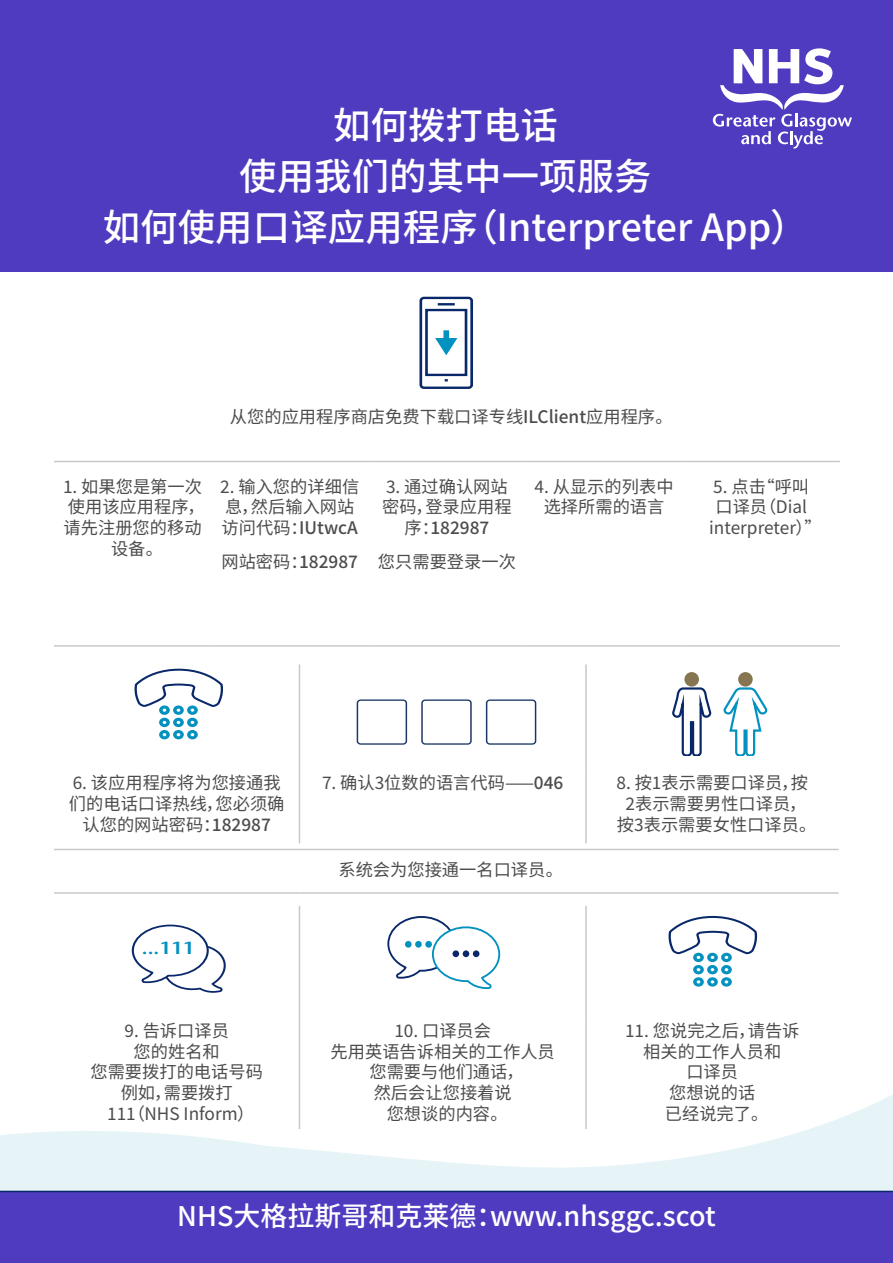
<style>
.page{position:relative;width:893px;height:1263px;background:#fff}
.page>*{position:absolute;margin:0;border:0;box-sizing:border-box;transform-origin:0 0}
.t1{font:500 37.5px "Source Han Sans CN";color:#fff}
.t2{font:500 27px "Source Han Sans CN";color:#fff}
.t3{font:17.25px/20.7px "Source Han Sans CN";color:#4b4c4d;text-align:center}
.t4{font:500 17.25px "Source Han Sans CN";color:#4b4c4d}
.t5{font:600 17.1px "Stone Sans";color:#0391bf;scale:1.19 1}
.s1{font-weight:500}
.s2{font-weight:400}
</style>
<div class="page">
<svg style="left:0;top:917px;width:893px;height:274px"></svg>
<div style="left:0;top:0;width:893px;height:272px;background:#4f3bc0"></div>
<hr style="left:54px;top:645px;width:157px;height:2px;background:#c7c8ca">
<hr style="left:211px;top:645px;width:157px;height:2px;background:#c7c8ca">
<hr style="left:368px;top:645px;width:157px;height:2px;background:#c7c8ca">
<hr style="left:525px;top:645px;width:158px;height:2px;background:#c7c8ca">
<hr style="left:683px;top:645px;width:157px;height:2px;background:#c7c8ca">
<hr style="left:54px;top:461px;width:157px;height:1px;background:#c7c8ca">
<hr style="left:211px;top:461px;width:157px;height:1px;background:#c7c8ca">
<hr style="left:368px;top:461px;width:157px;height:1px;background:#c7c8ca">
<hr style="left:525px;top:461px;width:158px;height:1px;background:#c7c8ca">
<hr style="left:683px;top:461px;width:157px;height:1px;background:#c7c8ca">
<div style="left:420px;top:297px;width:53px;height:92px;border:3px solid #092869;border-radius:3px"></div>
<div style="left:425px;top:309px;width:42px;height:67px;border:3px solid #092869"></div>
<hr style="left:438px;top:303px;width:17px;height:3px;background:#092869">
<svg style="left:435px;top:330px;width:22px;height:25px"></svg>
<hr style="left:299px;top:906px;width:1px;height:111px;background:#c7c8ca">
<hr style="left:585px;top:906px;width:2px;height:111px;background:#c7c8ca">
<hr style="left:299px;top:1017px;width:1px;height:112px;background:#c7c8ca">
<hr style="left:585px;top:1017px;width:2px;height:112px;background:#c7c8ca">
<hr style="left:299px;top:664px;width:1px;height:105px;background:#c7c8ca">
<hr style="left:585px;top:664px;width:2px;height:105px;background:#c7c8ca">
<hr style="left:54px;top:849px;width:245px;height:1px;background:#c7c8ca">
<hr style="left:299px;top:849px;width:287px;height:1px;background:#c7c8ca">
<hr style="left:586px;top:849px;width:252px;height:1px;background:#c7c8ca">
<hr style="left:54px;top:892px;width:245px;height:2px;background:#c7c8ca">
<hr style="left:299px;top:892px;width:287px;height:2px;background:#c7c8ca">
<hr style="left:586px;top:892px;width:252px;height:2px;background:#c7c8ca">
<hr style="left:299px;top:769px;width:1px;height:74px;background:#c7c8ca">
<hr style="left:585px;top:769px;width:2px;height:74px;background:#c7c8ca">
<svg style="left:723px;top:687px;width:45px;height:68px"></svg>
<div style="left:738px;top:672px;width:15px;height:15px;background:#857550;border-radius:50%"></div>
<svg style="left:672px;top:687px;width:38px;height:68px"></svg>
<div style="left:684px;top:672px;width:15px;height:15px;background:#857550;border-radius:50%"></div>
<svg style="left:131px;top:924px;width:96px;height:70px"></svg>
<svg style="left:386px;top:916px;width:115px;height:74px"></svg>
<div style="left:473px;top:950px;width:6px;height:7px;background:#092869;border-radius:50%"></div>
<div style="left:463px;top:950px;width:6px;height:7px;background:#092869;border-radius:50%"></div>
<div style="left:452px;top:950px;width:7px;height:7px;background:#092869;border-radius:50%"></div>
<div style="left:0;top:1191px;width:893px;height:72px;background:#4f3bc0"></div>
<svg style="left:713px;top:48px;width:139px;height:101px"></svg>
<svg style="left:134px;top:668px;width:89px;height:71px"></svg>
<div style="left:357px;top:699px;width:50px;height:46px;border:1px solid #1c3664;border-radius:3px"></div>
<div style="left:421px;top:699px;width:51px;height:46px;border:1px solid #1c3664;border-radius:3px"></div>
<div style="left:486px;top:699px;width:50px;height:46px;border:1px solid #1c3664;border-radius:3px"></div>
<svg style="left:667px;top:915px;width:92px;height:72px"></svg>
<p class="t1" style="left:333px;top:104px;width:226px">如何拨打电话</p>
<p class="t1" style="left:239px;top:155px;width:414px">使用我们的其中一项服务</p>
<p class="t1" style="left:103px;top:206px;width:706px">如何使用口译应用程序（Interpreter App）</p>
<p class="t3" style="left:230px;top:407px;width:444px">从您的应用程序商店免费下载口译专线<span class="s1">ILClient</span>应用程序。</p>
<p class="t3" style="left:63px;top:476px;width:143px">1. 如果您是第一次使用该应用程序，请先注册您的移动设备。</p>
<p class="t3" style="left:220px;top:476px;width:140px;text-align:left">2. 输入您的详细信息，然后输入网站访问代码：<span class="s1">IUtwcA</span></p>
<p class="t4" style="left:221px;top:551px;width:138px"><span class="s2">网站密码：</span>182987</p>
<p class="t3" style="left:382px;top:476px;width:131px">3. 通过确认网站密码，登录应用程序：<span class="s1">182987</span></p>
<p class="t3" style="left:378px;top:551px;width:139px">您只需要登录一次</p>
<p class="t3" style="left:535px;top:476px;width:140px">4. 从显示的列表中选择所需的语言</p>
<p class="t3" style="left:709px;top:476px;width:114px">5. 点击“呼叫口译员（Dial interpreter）”</p>
<p class="t3" style="left:69px;top:773px;width:217px">6. 该应用程序将为您接通我们的电话口译热线，您必须确认您的网站密码：<span class="s1">182987</span></p>
<p class="t3" style="left:322px;top:773px;width:243px">7. 确认3位数的语言代码——<span class="s1">046</span></p>
<p class="t3" style="left:616px;top:773px;width:193px">8. 按1表示需要口译员，按<br>2表示需要男性口译员，</p>
<p class="t3" style="left:617px;top:814px;width:201px">按3表示需要女性口译员。</p>
<p class="t5" style="left:142px;top:937px;width:46px">...111</p>
<p class="t3" style="left:124px;top:1020px;width:106px">9. 告诉口译员</p>
<p class="t3" style="left:134px;top:1041px;width:88px">您的姓名和</p>
<p class="t3" style="left:90px;top:1062px;width:174px">您需要拨打的电话号码</p>
<p class="t3" style="left:121px;top:1083px;width:114px">例如，需要拨打</p>
<p class="t3" style="left:107px;top:1103px;width:149px">111（NHS Inform）</p>
<p class="t3" style="left:338px;top:860px;width:226px">系统会为您接通一名口译员。</p>
<p class="t3" style="left:394px;top:1020px;width:98px">10. 口译员会</p>
<p class="t3" style="left:331px;top:1041px;width:226px">先用英语告诉相关的工作人员</p>
<p class="t3" style="left:369px;top:1062px;width:156px">您需要与他们通话，</p>
<p class="t3" style="left:374px;top:1083px;width:139px">然后会让您接着说</p>
<p class="t3" style="left:387px;top:1103px;width:122px">您想谈的内容。</p>
<p class="t3" style="left:625px;top:1020px;width:176px">11. 您说完之后，请告诉相关的工作人员和</p>
<p class="t3" style="left:686px;top:1062px;width:53px">口译员</p>
<p class="t3" style="left:669px;top:1083px;width:88px">您想说的话</p>
<p class="t3" style="left:665px;top:1103px;width:105px">已经说完了。</p>
<p class="t2" style="left:177px;top:1201px;width:540px">NHS大格拉斯哥和克莱德：www.nhsggc.scot</p>
</div>
